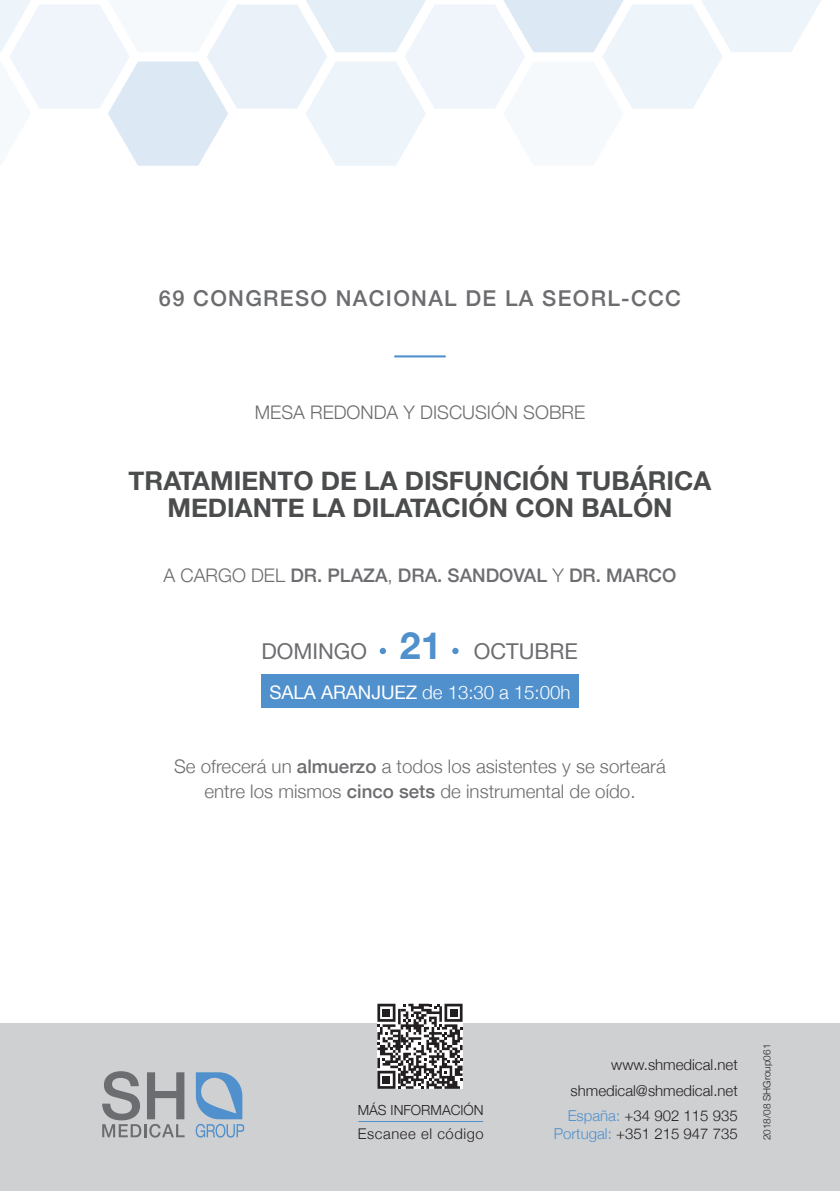
<style>
.page{position:relative;width:840px;height:1191px;background:#fff}
.page>*{position:absolute;margin:0;border:0;box-sizing:border-box;transform-origin:0 0}
.t1{font:700 26px/27px "Helvetica Neue";color:#4b4c4d;text-align:center}
.t2{font:500 21.8px "Helvetica Neue";letter-spacing:.06em;color:#6c6d70}
.t3{font:21.8px "Helvetica Neue";color:#6c6d70}
.t4{font:300 18.8px/24.6px "Helvetica Neue";color:#6c6d70;text-align:center}
.t5{font:500 18.8px "Helvetica Neue";color:#6c6d70}
.t6{font:300 18.8px "Helvetica Neue";letter-spacing:-.005em;color:#fff}
.t7{font:300 15px/26.6px "Helvetica Neue";color:#231f20;text-align:right}
.t8{font:300 14.8px "Helvetica Neue";letter-spacing:.04em;color:#231f20}
.t9{font:300 14px "Helvetica Neue";color:#231f20}
.t10{font:300 10px "Helvetica Neue";color:#231f20}
.s1{font-weight:300}
.s2{font-weight:700;font-size:37.4px;color:#5090cc}
.s3{font-weight:400}
.s4{font-weight:500}
.s5{color:#5090cc}
</style>
<div class="page">
<svg style="left:0;top:0;width:821px;height:166px"></svg>
<div style="left:0;top:1023px;width:839px;height:168px;background:#cfd0d2"></div>
<svg style="left:195px;top:1072px;width:49px;height:65px"></svg>
<svg style="left:102px;top:1071px;width:82px;height:66px"></svg>
<hr style="left:395px;top:355px;width:49px;height:2px;background:#5090cc">
<div style="left:379px;top:648px;width:7px;height:6px;background:#5090cc;border-radius:50%"></div>
<svg style="left:452px;top:648px;width:6px;height:6px"></svg>
<div style="left:261px;top:674px;width:317px;height:33px;background:#5090cc"></div>
<hr style="left:358px;top:1121px;width:124px;height:1px;background:#5090cc">
<svg style="left:377px;top:1003px;width:85px;height:85px;background:#8c898a"></svg>
<div style="left:382px;top:1009px;width:8px;height:7px;background:#231f20"></div>
<div style="left:449px;top:1009px;width:8px;height:7px;background:#231f20"></div>
<div style="left:382px;top:1076px;width:8px;height:7px;background:#231f20"></div>
<p class="t2" style="left:159px;top:281px;width:523px">69 CONGRESO NACIONAL DE LA SEORL-CCC</p>
<p class="t4" style="left:255px;top:398px;width:331px">MESA REDONDA Y DISCUSIÓN SOBRE</p>
<h1 class="t1" style="left:129px;top:468px;width:584px">TRATAMIENTO DE LA DISFUNCIÓN TUBÁRICA<br>MEDIANTE LA DILATACIÓN CON BALÓN</h1>
<p class="t5" style="left:163px;top:560px;width:514px"><span class="s1">A CARGO DEL</span> DR. PLAZA<span class="s1">,</span> DRA. SANDOVAL <span class="s1">Y</span> DR. MARCO</p>
<p class="t3" style="left:261px;top:635px;width:318px">DOMINGO <span class="s2">21</span> OCTUBRE</p>
<p class="t6" style="left:269px;top:676px;width:302px"><span class="s3">SALA ARANJUEZ</span> de 13:30 a 15:00h</p>
<p class="t4" style="left:174px;top:753px;width:493px">Se ofrecerá un <span class="s4">almuerzo</span> a todos los asistentes y se sorteará entre los mismos <span class="s4">cinco sets</span> de instrumental de oído.</p>
<p class="t9" style="left:357px;top:1098px;width:127px">MÁS INFORMACIÓN</p>
<p class="t8" style="left:357px;top:1121px;width:127px">Escanee el código</p>
<p class="t7" style="left:570px;top:1050px;width:169px">www.shmedical.net shmedical@shmedical.net</p>
<p class="t7" style="left:553px;top:1105px;width:185px;line-height:18px"><span class="s5">España:</span> +34 902 115 935<br><span class="s5">Portugal:</span> +351 215 947 735</p>
<p class="t10" style="left:758px;top:1140px;width:98px;rotate:-90deg">2018/08 SHGroup061</p>
</div>
